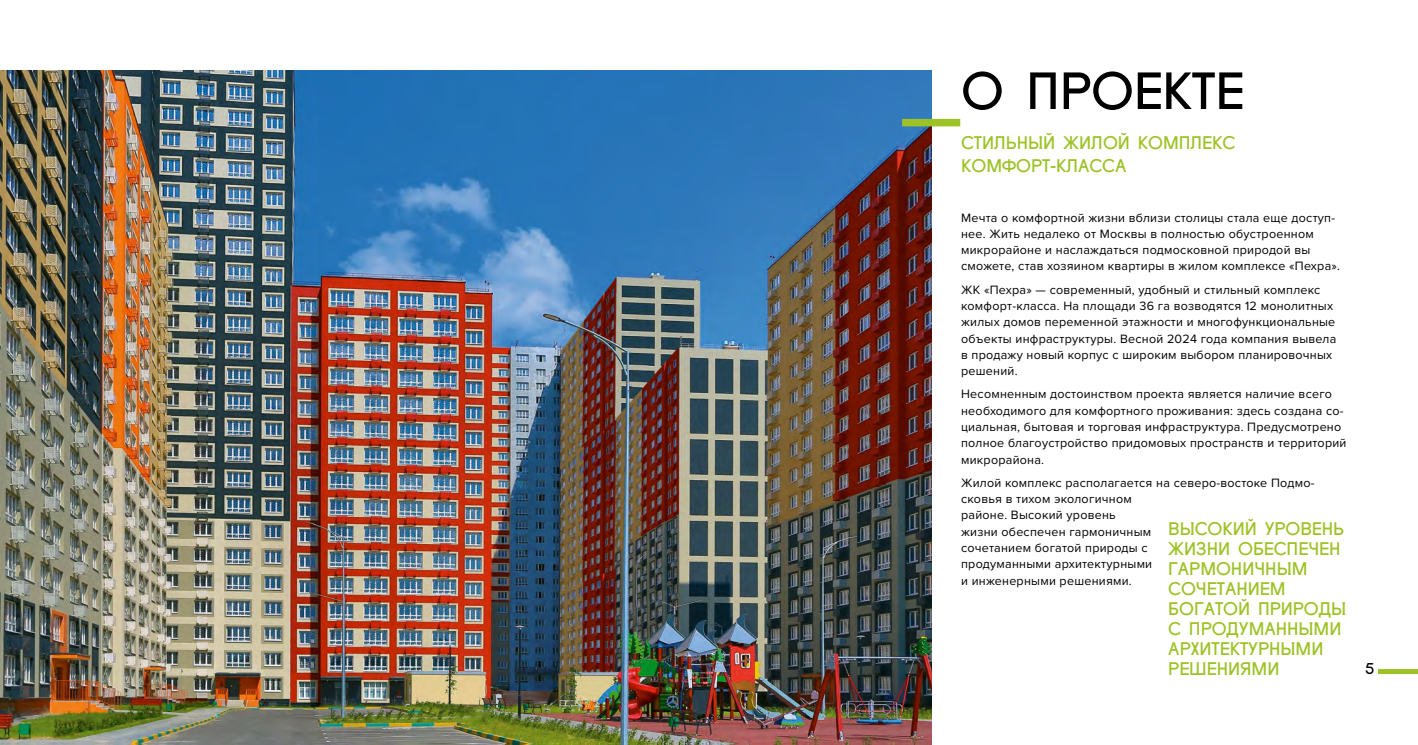
<style>
.page{position:relative;width:1418px;height:745px;background:#fff}
.page>*{position:absolute;margin:0;border:0;box-sizing:border-box;transform-origin:0 0}
.t1{font:50px "Fugue Head";color:#000}
.t2{font:17.5px/20px "Fugue Head";color:#9dc225}
.t3{font:15px "Fugue Head";color:#000}
.t4{font:12.5px/16.2px "Proxima Nova";letter-spacing:.02em;color:#000}
</style>
<div class="page">
<div style="left:1377px;top:668px;width:40px;height:5px;background:#9dc225"></div>
<img style="left:0;top:71px;width:931px;height:673px">
<div style="left:902px;top:119px;width:58px;height:7px;background:#9dc225"></div>
<h1 class="t1" style="left:961px;top:51px;width:284px">О ПРОЕКТЕ</h1>
<h2 class="t2" style="left:961px;top:130px;width:276px;line-height:22.5px">СТИЛЬНЫЙ ЖИЛОЙ КОМПЛЕКС<br>КОМФОРТ-КЛАССА</h2>
<p class="t4" style="left:961px;top:209px;width:380px">Мечта о комфортной жизни вблизи столицы стала еще доступ&shy;нее. Жить недалеко от Москвы в полностью обустроенном микрорайоне и наслаждаться подмосковной природой вы сможете, став хозяином квартиры в жилом комплексе «Пехра».</p>
<p class="t4" style="left:961px;top:281px;width:377px">ЖК «Пехра» — современный, удобный и стильный комплекс комфорт-класса. На площади 36 га возводятся 12 монолитных жилых домов переменной этажности и многофункциональные объекты инфраструктуры. Весной 2024 года компания вывела в продажу новый корпус с широким выбором планировочных решений.</p>
<p class="t4" style="left:961px;top:386px;width:387px">Несомненным достоинством проекта является наличие всего необходимого для комфортного проживания: здесь создана со&shy;циальная, бытовая и торговая инфраструктура. Предусмотрено полное благоустройство придомовых пространств и территорий микрорайона.</p>
<p class="t4" style="left:961px;top:474px;width:355px">Жилой комплекс располагается на северо-востоке Подмо&shy;сковья в тихом экологичном<br>районе. Высокий уровень<br>жизни обеспечен гармоничным<br>сочетанием богатой природы с<br>продуманными архитектурными<br>и инженерными решениями.</p>
<h2 class="t2" style="left:1168px;top:516px;width:179px">ВЫСОКИЙ УРОВЕНЬ<br>ЖИЗНИ ОБЕСПЕЧЕН<br>ГАРМОНИЧНЫМ<br>СОЧЕТАНИЕМ<br>БОГАТОЙ ПРИРОДЫ<br>С ПРОДУМАННЫМИ<br>АРХИТЕКТУРНЫМИ<br>РЕШЕНИЯМИ</h2>
<p class="t3" style="left:1365px;top:656px;width:10px">5</p>
</div>
